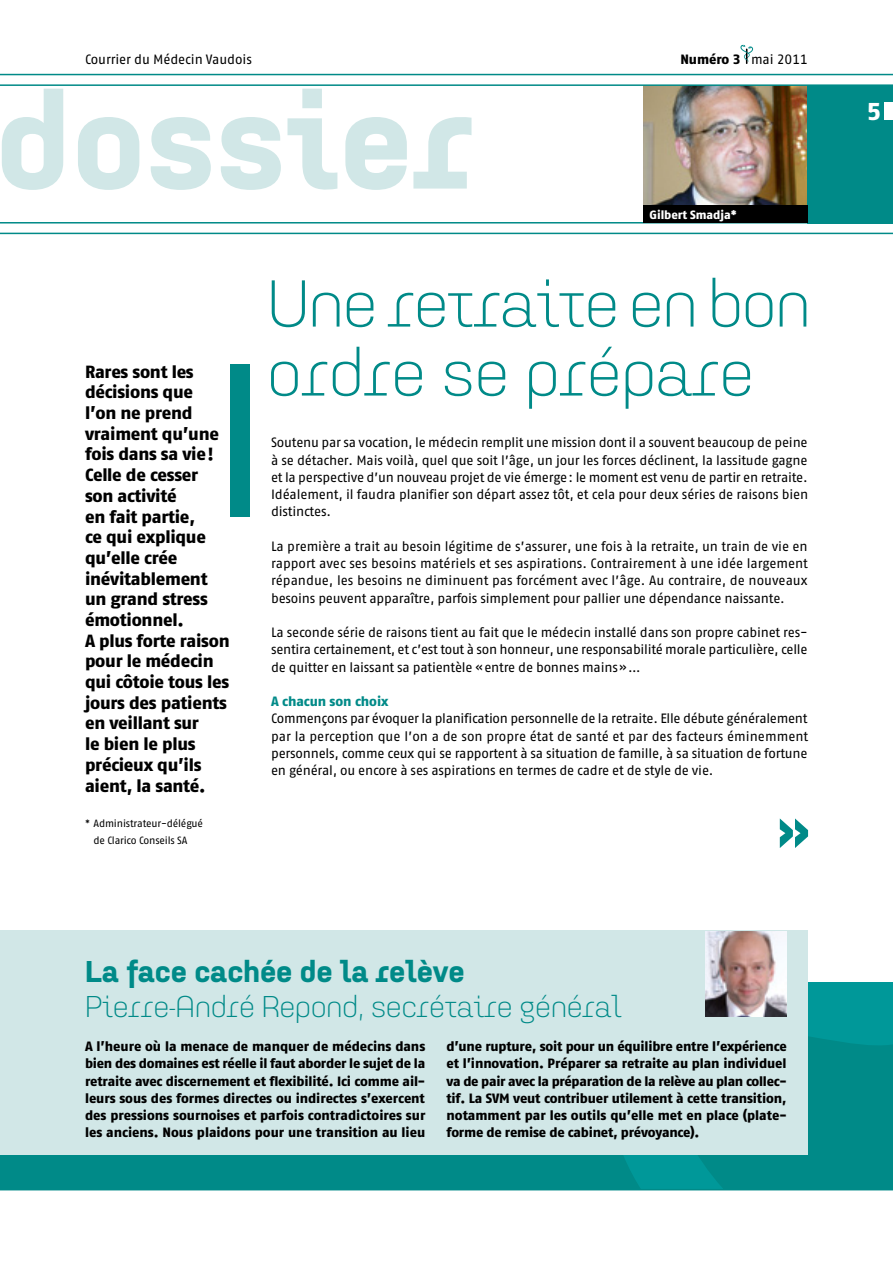
<style>
.page{position:relative;width:893px;height:1263px;background:#fff}
.page>*{position:absolute;margin:0;border:0;box-sizing:border-box;transform-origin:0 0}
.t1{font:700 135px "Idealista";letter-spacing:.005em;color:#d1e7e7}
.t2{font:300 66px/69px "Idealista";letter-spacing:-.03em;color:#008a88}
.t3{font:52.5px "Fago No Exb Tf";color:#008a88}
.t4{font:300 30px "Idealista";letter-spacing:-.015em;color:#008a88}
.t5{font:700 30px "Idealista";letter-spacing:-.005em;color:#008a88}
.t6{font:24.3px "Fago No Exb Tf";color:#fff}
.t7{font:17.7px/20.7px "Fago No Exb Tf";letter-spacing:-.015em;color:#000}
.t8{font:13.5px/17.2px "Fago No Regular Tf";letter-spacing:-.015em;color:#000;text-align:justify}
.t9{font:13.5px/17.2px "Fago No Exb Tf";letter-spacing:-.005em;color:#000;text-align:justify}
.t10{font:13.5px "Fago No Exb Tf";letter-spacing:-.005em;color:#008a88}
.t11{font:12px "Fago No Exb Tf";letter-spacing:-.005em;color:#fff}
.t12{font:10.5px/17.2px "Fago No Regular Tf";letter-spacing:-.015em;color:#000}
.s1{font-family:"Fago No Regular Tf"}
</style>
<div class="page">
<div style="left:0;top:983px;width:893px;height:206px;background:#008a88"></div>
<svg style="left:624px;top:1155px;width:99px;height:34px;fill:#009899"></svg>
<div style="left:808px;top:983px;width:85px;height:62px;background:#009899"></div>
<div style="left:0;top:930px;width:808px;height:225px;background:#d1e7e7"></div>
<img style="left:706px;top:931px;width:81px;height:86px">
<img style="left:643px;top:86px;width:165px;height:120px">
<div style="left:808px;top:85px;width:85px;height:138px;background:#008a88"></div>
<hr style="left:0;top:222px;width:893px;height:1px;background:#008a88">
<hr style="left:0;top:233px;width:893px;height:1px;background:#008a88">
<div style="left:643px;top:206px;width:165px;height:17px;background:#000"></div>
<div style="left:884px;top:103px;width:9px;height:17px;background:#fff"></div>
<hr style="left:0;top:74px;width:893px;height:1px;background:#008a88">
<hr style="left:0;top:84px;width:893px;height:2px;background:#008a88">
<hr style="left:0;top:1189px;width:893px;height:1px;background:#008a88">
<div style="left:231px;top:364px;width:19px;height:152px;background:#008a88"></div>
<svg style="left:740px;top:45px;width:13px;height:19px"></svg>
<p class="t8" style="left:85px;top:50px;width:168px">Courrier du Médecin Vaudois</p>
<h1 class="t1" style="left:-4px;top:41px;width:480px">dossier</h1>
<p class="t9" style="left:680px;top:50px;width:129px">Numéro 3 <span class="s1">mai 2011</span></p>
<p class="t11" style="left:649px;top:208px;width:89px">Gilbert Smadja*</p>
<p class="t7" style="left:85px;top:361px;width:146px">Rares sont les décisions que<br>l’on ne prend vraiment qu’une fois dans sa vie!<br>Celle de cesser son activité<br>en fait partie,<br>ce qui explique qu’elle crée inévitablement un grand stress émotionnel.<br>A plus forte raison pour le médecin qui côtoie tous les jours des patients en veillant sur<br>le bien le plus précieux qu’ils aient, la santé.</p>
<p class="t12" style="left:94px;top:814px;width:111px;text-indent:-9px">* Administrateur-délégué de Clarico Conseils SA</p>
<h2 class="t2" style="left:267px;top:264px;width:546px">Une retraite en bon ordre se prépare</h2>
<p class="t8" style="left:271px;top:434px;width:539px">Soutenu par sa vocation, le médecin remplit une mission dont il a souvent beaucoup de peine à se détacher. Mais voilà, quel que soit l’âge, un jour les forces déclinent, la lassitude gagne et la perspective d’un nouveau projet de vie émerge: le moment est venu de partir en retraite.<br>Idéalement, il faudra planifier son départ assez tôt, et cela pour deux séries de raisons bien distinctes.</p>
<p class="t8" style="left:271px;top:537px;width:538px">La première a trait au besoin légitime de s’assurer, une fois à la retraite, un train de vie en rapport avec ses besoins matériels et ses aspirations. Contrairement à une idée largement répandue, les besoins ne diminuent pas forcément avec l’âge. Au contraire, de nouveaux besoins peuvent apparaître, parfois simplement pour pallier une dépendance naissante.</p>
<p class="t8" style="left:271px;top:624px;width:538px">La seconde série de raisons tient au fait que le médecin installé dans son propre cabinet res&shy;sentira certainement, et c’est tout à son honneur, une responsabilité morale particulière, celle de quitter en laissant sa patientèle «entre de bonnes mains»…</p>
<p class="t10" style="left:271px;top:693px;width:119px">A chacun son choix</p>
<p class="t8" style="left:271px;top:710px;width:539px">Commençons par évoquer la planification personnelle de la retraite. Elle débute généralement par la perception que l’on a de son propre état de santé et par des facteurs éminemment personnels, comme ceux qui se rapportent à sa situation de famille, à sa situation de fortune en général, ou encore à ses aspirations en termes de cadre et de style de vie.</p>
<h3 class="t3" style="left:777px;top:801px;width:34px">»</h3>
<h3 class="t5" style="left:85px;top:949px;width:381px">La face cachée de la relève</h3>
<h3 class="t4" style="left:85px;top:984px;width:539px">Pierre-André Repond, secrétaire général</h3>
<p class="t9" style="left:85px;top:1037px;width:342px">A l’heure où la menace de manquer de médecins dans bien des domaines est réelle il faut aborder le sujet de la retraite avec discernement et flexibilité. Ici comme ail&shy;leurs sous des formes directes ou indirectes s’exercent des pressions sournoises et parfois contradictoires sur les anciens. Nous plaidons pour une transition au lieu</p>
<p class="t9" style="left:446px;top:1038px;width:342px">d’une rupture, soit pour un équilibre entre l’expérience et l’innovation. Préparer sa retraite au plan individuel va de pair avec la préparation de la relève au plan collec&shy;tif. La SVM veut contribuer utilement à cette transition, notamment par les outils qu’elle met en place (plate&shy;forme de remise de cabinet, prévoyance).</p>
<h3 class="t6" style="left:867px;top:97px;width:16px">5</h3>
</div>
